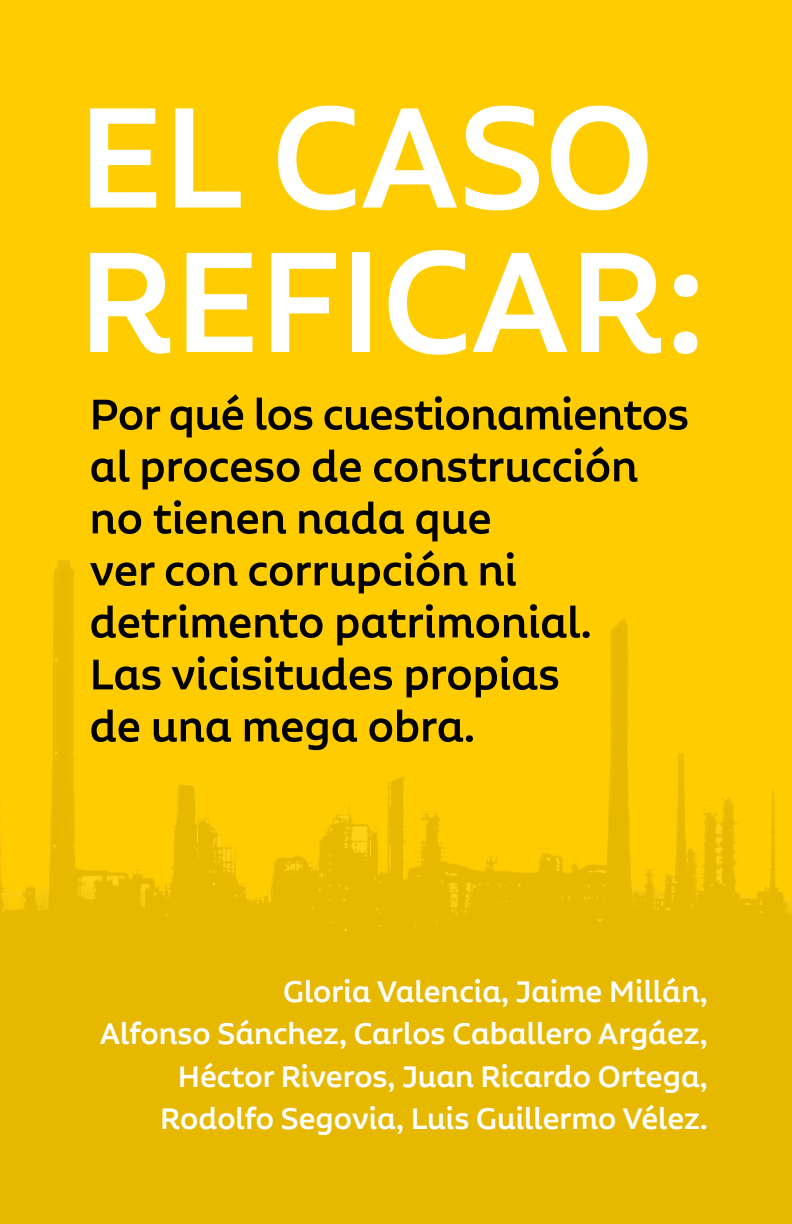
<style>
.page{position:relative;width:792px;height:1224px;background:#fc0}
.page>*{position:absolute;margin:0;border:0;box-sizing:border-box;transform-origin:0 0}
.t1{font:500 169.8px/144.4px "Aalto Sans Essential Alt";color:#fff}
.t2{font:500 50.8px/52px "Aalto Sans Essential Alt";color:#000}
.t3{font:500 35.4px/42.4px "Aalto Sans Essential Alt";color:#fff;text-align:right}
</style>
<div class="page">
<img style="left:0;top:560px;width:792px;height:664px">
<h1 class="t1" style="left:78px;top:82px;width:630px">EL CASO<br>REFICAR:</h1>
<p class="t2" style="left:90px;top:387px;width:601px">Por qué los cuestionamientos al proceso de construcción no tienen nada que<br>ver con corrupción ni detrimento patrimonial.<br>Las vicisitudes propias<br>de una mega obra.</p>
<p class="t3" style="left:100px;top:969px;width:609px">Gloria Valencia, Jaime Millán,<br>Alfonso Sánchez, Carlos Caballero Argáez, Héctor Riveros, Juan Ricardo Ortega, Rodolfo Segovia, Luis Guillermo Vélez.</p>
</div>
